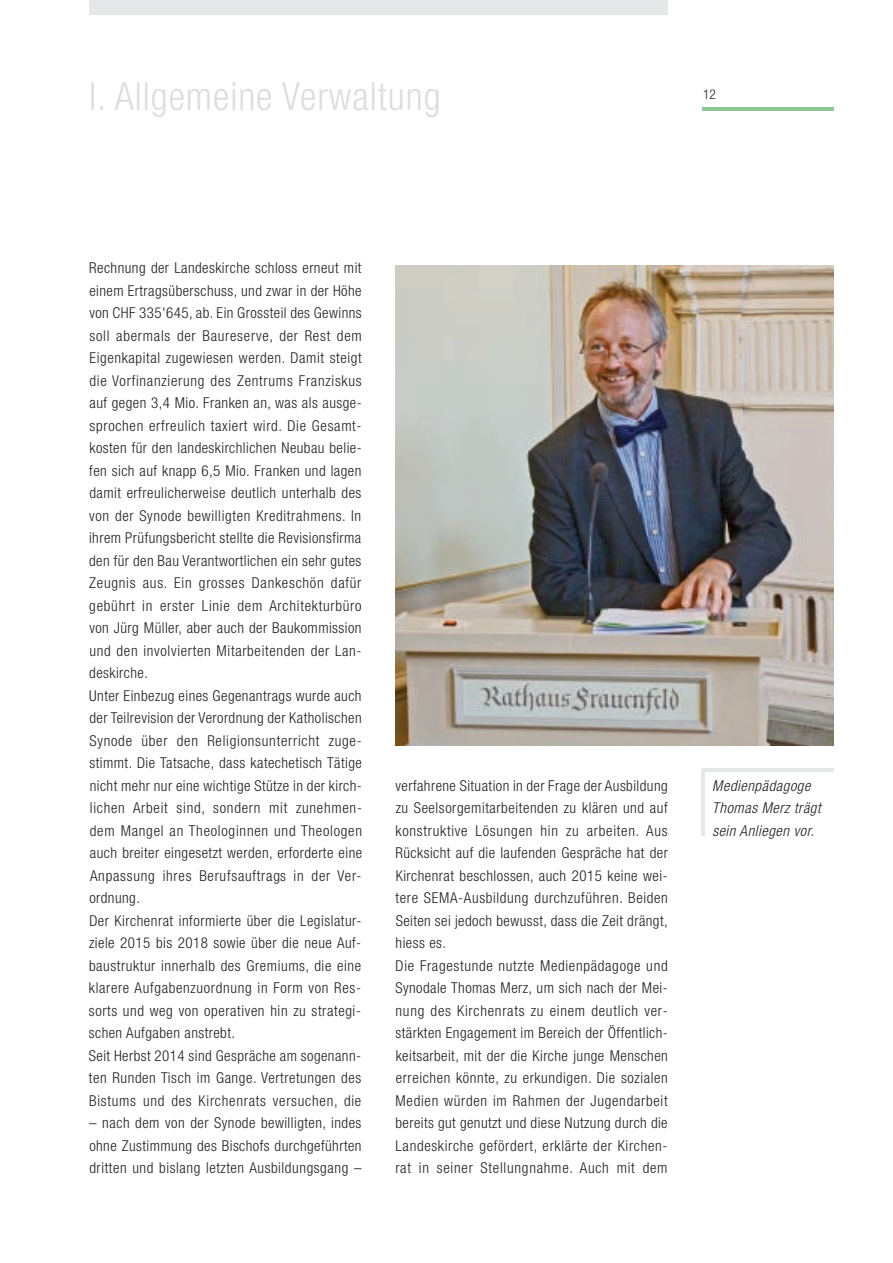
<style>
.page{position:relative;width:893px;height:1263px;background:#fff}
.page>*{position:absolute;margin:0;border:0;box-sizing:border-box;transform-origin:0 0}
.t1{font:300 condensed 39px "Helvetica Neue LT";letter-spacing:.025em;color:#dcdddf}
.t2{font:300 condensed 15px/22.5px "Helvetica Neue LT";letter-spacing:.035em;color:#231f20}
.t3{font:italic 300 condensed 15px/22.5px "Helvetica Neue LT";letter-spacing:.035em;color:#231f20}
.t4{font:300 condensed 13.5px "Helvetica Neue LT";color:#231f20}
</style>
<div class="page">
<hr style="left:702px;top:108px;width:131px;height:3px;background:#8ec695">
<div style="left:89px;top:0;width:579px;height:15px;background:#e6e7e9"></div>
<img style="left:395px;top:266px;width:438px;height:480px">
<hr style="left:702px;top:768px;width:131px;height:3px;background:#e6e7e9">
<hr style="left:702px;top:769px;width:3px;height:67px;background:#e6e7e9">
<h1 class="t1" style="left:89px;top:82px;width:353px">I. Allgemeine Verwaltung</h1>
<p class="t4" style="left:703px;top:90px;width:14px">12</p>
<p class="t2" style="left:89px;top:258px;width:275px">Rechnung der Landeskirche schloss erneut mit einem Ertragsüberschuss, und zwar in der Höhe von CHF 335'645, ab. Ein Grossteil des Gewinns soll abermals der Baureserve, der Rest dem Eigenkapital zugewiesen werden. Damit steigt die Vorfinanzierung des Zentrums Franziskus auf gegen 3,4 Mio. Franken an, was als ausge&shy;sprochen erfreulich taxiert wird. Die Gesamt&shy;kosten für den landeskirchlichen Neubau belie&shy;fen sich auf knapp 6,5 Mio. Franken und lagen damit erfreulicherweise deutlich unterhalb des von der Synode bewilligten Kreditrahmens. In ihrem Prüfungsbericht stellte die Revisionsfirma den für den Bau Verantwortlichen ein sehr gutes Zeugnis aus. Ein grosses Dankeschön dafür gebührt in erster Linie dem Architekturbüro von Jürg Müller, aber auch der Baukommission und den involvierten Mitarbeitenden der Lan&shy;deskirche.<br>Unter Einbezug eines Gegenantrags wurde auch der Teilrevision der Verordnung der Katholischen Synode über den Religionsunterricht zuge&shy;stimmt. Die Tatsache, dass katechetisch Tätige nicht mehr nur eine wichtige Stütze in der kirch&shy;lichen Arbeit sind, sondern mit zunehmen&shy;dem Mangel an Theologinnen und Theologen auch breiter eingesetzt werden, erforderte eine Anpassung ihres Berufsauftrags in der Ver&shy;ordnung.<br>Der Kirchenrat informierte über die Legislatur&shy;ziele 2015 bis 2018 sowie über die neue Auf&shy;baustruktur innerhalb des Gremiums, die eine klarere Aufgabenzuordnung in Form von Res&shy;sorts und weg von operativen hin zu strategi&shy;schen Aufgaben anstrebt.<br>Seit Herbst 2014 sind Gespräche am sogenann&shy;ten Runden Tisch im Gange. Vertretungen des Bistums und des Kirchenrats versuchen, die</p>
<p class="t2" style="left:89px;top:1113px;width:274px;text-align:justify">– nach dem von der Synode bewilligten, indes ohne Zustimmung des Bischofs durchgeführten dritten und bislang letzten Ausbildungsgang –</p>
<p class="t2" style="left:395px;top:775px;width:274px">verfahrene Situation in der Frage der Ausbildung zu Seelsorgemitarbeitenden zu klären und auf konstruktive Lösungen hin zu arbeiten. Aus Rücksicht auf die laufenden Gespräche hat der Kirchenrat beschlossen, auch 2015 keine wei&shy;tere SEMA-Ausbildung durchzuführen. Beiden Seiten sei jedoch bewusst, dass die Zeit drängt, hiess es.<br>Die Fragestunde nutzte Medienpädagoge und Synodale Thomas Merz, um sich nach der Mei&shy;nung des Kirchenrats zu einem deutlich ver&shy;stärkten Engagement im Bereich der Öffentlich&shy;keitsarbeit, mit der die Kirche junge Menschen erreichen könnte, zu erkundigen. Die sozialen Medien würden im Rahmen der Jugendarbeit bereits gut genutzt und diese Nutzung durch die Landeskirche gefördert, erklärte der Kirchen&shy;rat in seiner Stellungnahme. Auch mit dem</p>
<p class="t3" style="left:712px;top:775px;width:110px">Medienpädagoge<br>Thomas Merz trägt sein Anliegen vor.</p>
</div>
